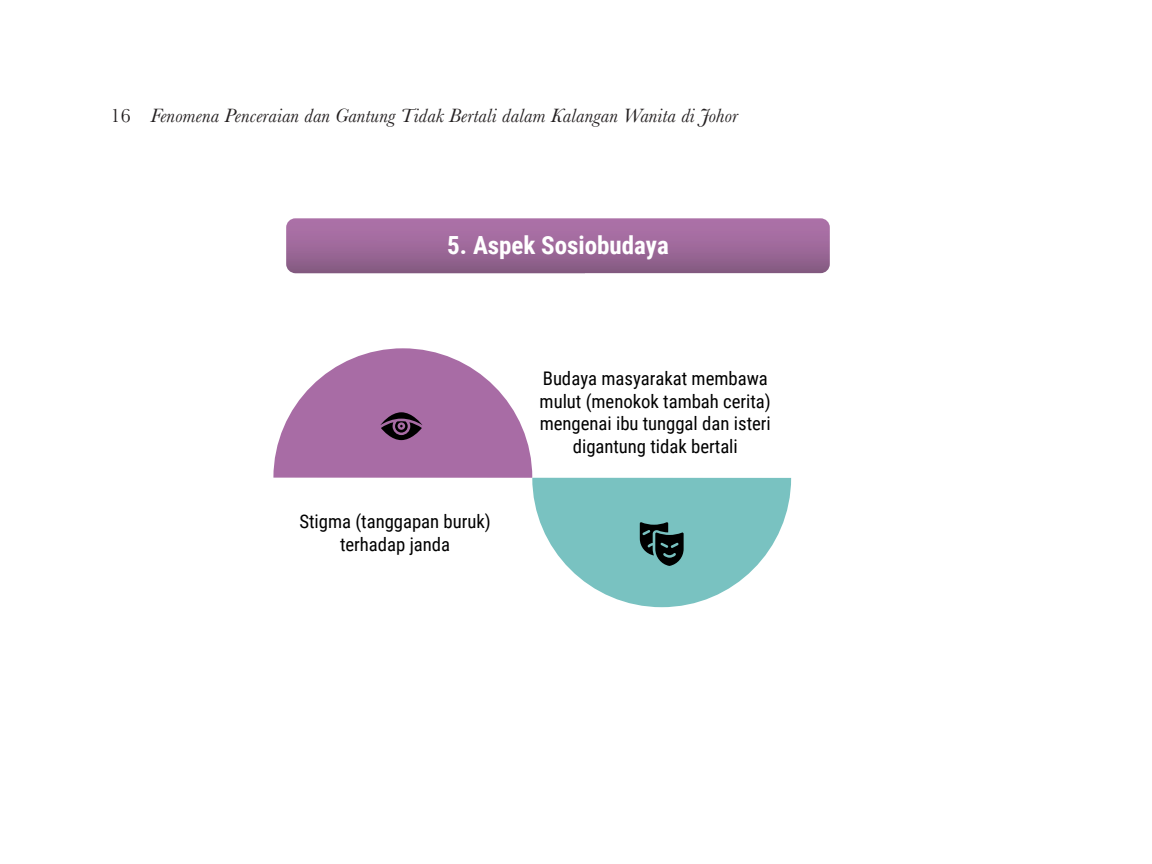
<style>
.page{position:relative;width:1152px;height:864px;background:#fff}
.page>*{position:absolute;margin:0;border:0;box-sizing:border-box;transform-origin:0 0}
.t1{font:700 25px "Roboto Condensed";color:#fff}
.t2{font:italic 20px "Baskerville";letter-spacing:.01em;color:#231f20}
.t3{font:18.8px/22.8px "Roboto Condensed";color:#000;text-align:center}
.s1{font-style:normal}
</style>
<div class="page">
<svg style="left:286px;top:218px;width:544px;height:55px;background:#9d6999"></svg>
<svg style="left:273px;top:348px;width:518px;height:259px"></svg>
<p class="t2" style="left:110px;top:102px;width:629px"><span class="s1">16</span> Fenomena Penceraian dan Gantung Tidak Bertali dalam Kalangan Wanita di Johor</p>
<h1 class="t1" style="left:447px;top:228px;width:223px">5. Aspek Sosiobudaya</h1>
<p class="t3" style="left:299px;top:509px;width:193px;line-height:23.6px">Stigma (tanggapan buruk) terhadap janda</p>
<p class="t3" style="left:540px;top:366px;width:233px">Budaya masyarakat membawa mulut (menokok tambah cerita) mengenai ibu tunggal dan isteri digantung tidak bertali</p>
</div>
